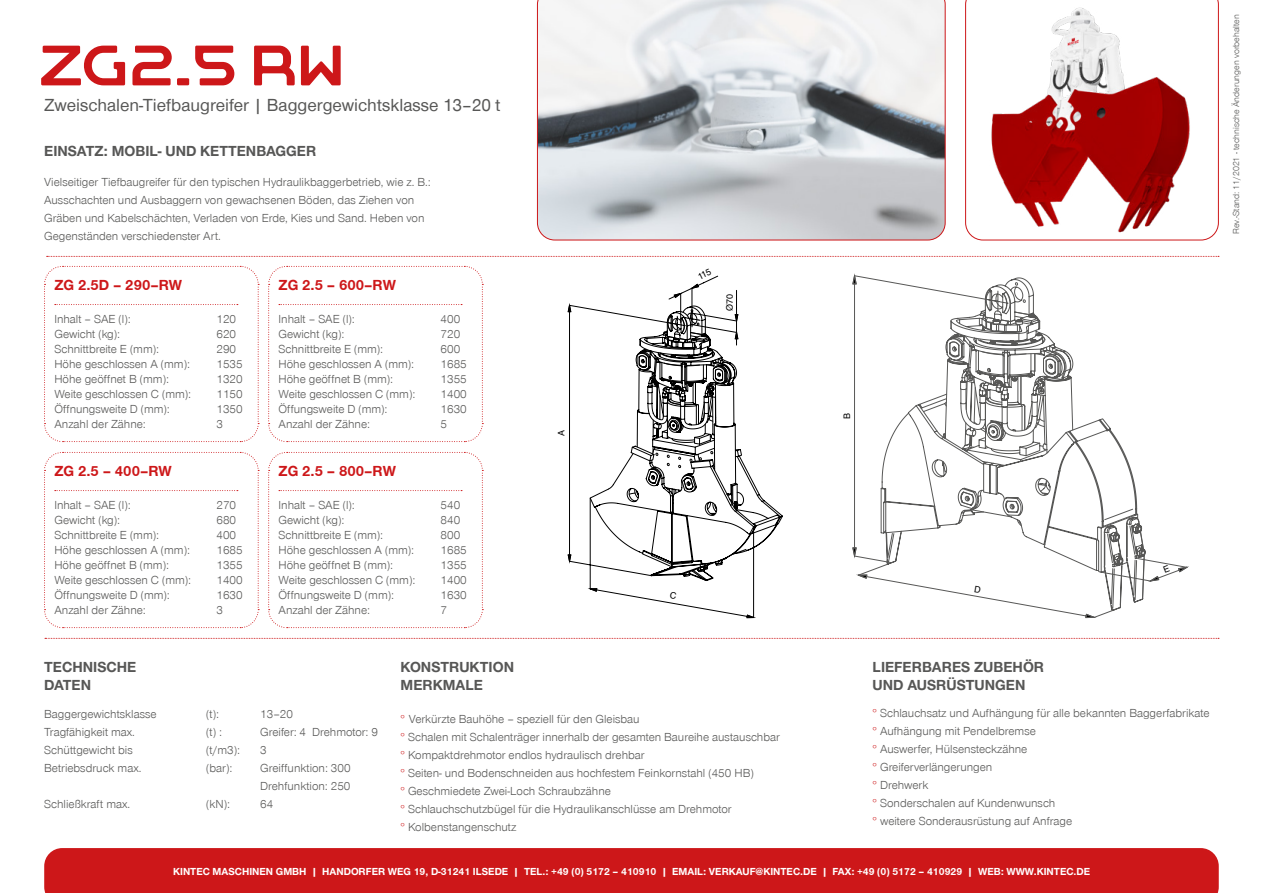
<style>
.page{position:relative;width:1263px;height:893px;background:#fff}
.page>*{position:absolute;margin:0;border:0;box-sizing:border-box;transform-origin:0 0}
.t1{font:60px "Mobyregular";color:#cd1719}
.t2{font:500 18px "Nimbus San Nov T";color:#575756}
.t3{font:700 15px/18px "Nimbus San Nov T";color:#575756}
.t4{font:700 15px "Nimbus San Nov T";color:#cd1719}
.t5{font:12px/18px "Nimbus San Nov T";color:#575756}
.t6{font:700 10.5px "Nimbus San Nov T";color:#fff}
.t7{font:9px "Nimbus San Nov T";color:#575756}
.t8{font:9px "Helvetica LT Std";color:#000}
.s1{color:#cd1719}
</style>
<div class="page">
<svg style="left:537px;top:0;width:408px;height:240px"></svg>
<svg style="left:47px;top:256px;width:1172px;height:1px"></svg>
<svg style="left:45px;top:638px;width:1174px;height:1px"></svg>
<svg style="left:965px;top:0;width:254px;height:240px"></svg>
<div style="left:44px;top:848px;width:1175px;height:45px;background:#cd1719"></div>
<svg style="left:44px;top:266px;width:215px;height:176px"></svg>
<svg style="left:44px;top:452px;width:215px;height:176px"></svg>
<svg style="left:268px;top:266px;width:215px;height:176px"></svg>
<svg style="left:268px;top:452px;width:215px;height:176px"></svg>
<svg style="left:852px;top:273px;width:336px;height:345px"></svg>
<svg style="left:568px;top:275px;width:215px;height:343px"></svg>
<h1 class="t1" style="left:36px;top:28px;width:314px">ZG2.5 RW</h1>
<h2 class="t2" style="left:44px;top:95px;width:458px">Zweischalen-Tiefbaugreifer | Baggergewichtsklasse 13–20 t</h2>
<p class="t3" style="left:44px;top:142px;width:274px">EINSATZ: MOBIL- UND KETTENBAGGER</p>
<p class="t5" style="left:44px;top:174px;width:388px">Vielseitiger Tiefbaugreifer für den typischen Hydraulikbaggerbetrieb, wie z. B.:<br>Ausschachten und Ausbaggern von gewachsenen Böden, das Ziehen von Gräben und Kabelschächten, Verladen von Erde, Kies und Sand. Heben von Gegenständen verschiedenster Art.</p>
<p class="t4" style="left:54px;top:276px;width:129px">ZG 2.5D – 290–RW</p>
<p class="t5" style="left:54px;top:310px;width:78px">Inhalt – SAE (l):</p>
<p class="t5" style="left:216px;top:310px;width:21px">120</p>
<p class="t5" style="left:54px;top:325px;width:67px">Gewicht (kg):</p>
<p class="t5" style="left:216px;top:325px;width:21px">620</p>
<p class="t5" style="left:54px;top:340px;width:106px">Schnittbreite E (mm):</p>
<p class="t5" style="left:216px;top:340px;width:21px">290</p>
<p class="t5" style="left:54px;top:355px;width:137px">Höhe geschlossen A (mm):</p>
<p class="t5" style="left:216px;top:355px;width:28px">1535</p>
<p class="t5" style="left:54px;top:370px;width:116px">Höhe geöffnet B (mm):</p>
<p class="t5" style="left:216px;top:370px;width:28px">1320</p>
<p class="t5" style="left:54px;top:385px;width:138px">Weite geschlossen C (mm):</p>
<p class="t5" style="left:216px;top:385px;width:28px">1150</p>
<p class="t5" style="left:54px;top:400px;width:117px">Öffnungsweite D (mm):</p>
<p class="t5" style="left:216px;top:400px;width:28px">1350</p>
<p class="t5" style="left:54px;top:415px;width:93px">Anzahl der Zähne:</p>
<p class="t5" style="left:216px;top:415px;width:8px">3</p>
<p class="t4" style="left:54px;top:462px;width:119px">ZG 2.5 – 400–RW</p>
<p class="t5" style="left:54px;top:496px;width:78px">Inhalt – SAE (l):</p>
<p class="t5" style="left:216px;top:496px;width:21px">270</p>
<p class="t5" style="left:54px;top:511px;width:67px">Gewicht (kg):</p>
<p class="t5" style="left:216px;top:511px;width:21px">680</p>
<p class="t5" style="left:54px;top:526px;width:106px">Schnittbreite E (mm):</p>
<p class="t5" style="left:216px;top:526px;width:21px">400</p>
<p class="t5" style="left:54px;top:541px;width:137px">Höhe geschlossen A (mm):</p>
<p class="t5" style="left:216px;top:541px;width:28px">1685</p>
<p class="t5" style="left:54px;top:556px;width:116px">Höhe geöffnet B (mm):</p>
<p class="t5" style="left:216px;top:556px;width:28px">1355</p>
<p class="t5" style="left:54px;top:571px;width:138px">Weite geschlossen C (mm):</p>
<p class="t5" style="left:216px;top:571px;width:28px">1400</p>
<p class="t5" style="left:54px;top:586px;width:117px">Öffnungsweite D (mm):</p>
<p class="t5" style="left:216px;top:586px;width:28px">1630</p>
<p class="t5" style="left:54px;top:601px;width:93px">Anzahl der Zähne:</p>
<p class="t5" style="left:216px;top:601px;width:8px">3</p>
<p class="t4" style="left:279px;top:276px;width:119px">ZG 2.5 – 600–RW</p>
<p class="t5" style="left:279px;top:310px;width:78px">Inhalt – SAE (l):</p>
<p class="t5" style="left:441px;top:310px;width:21px">400</p>
<p class="t5" style="left:279px;top:325px;width:67px">Gewicht (kg):</p>
<p class="t5" style="left:441px;top:325px;width:21px">720</p>
<p class="t5" style="left:279px;top:340px;width:106px">Schnittbreite E (mm):</p>
<p class="t5" style="left:441px;top:340px;width:21px">600</p>
<p class="t5" style="left:279px;top:355px;width:137px">Höhe geschlossen A (mm):</p>
<p class="t5" style="left:441px;top:355px;width:28px">1685</p>
<p class="t5" style="left:279px;top:370px;width:116px">Höhe geöffnet B (mm):</p>
<p class="t5" style="left:441px;top:370px;width:28px">1355</p>
<p class="t5" style="left:279px;top:385px;width:138px">Weite geschlossen C (mm):</p>
<p class="t5" style="left:441px;top:385px;width:28px">1400</p>
<p class="t5" style="left:279px;top:400px;width:110px">Öffungsweite D (mm):</p>
<p class="t5" style="left:441px;top:400px;width:28px">1630</p>
<p class="t5" style="left:279px;top:415px;width:93px">Anzahl der Zähne:</p>
<p class="t5" style="left:441px;top:415px;width:8px">5</p>
<p class="t4" style="left:279px;top:462px;width:119px">ZG 2.5 – 800–RW</p>
<p class="t5" style="left:279px;top:496px;width:78px">Inhalt – SAE (l):</p>
<p class="t5" style="left:441px;top:496px;width:21px">540</p>
<p class="t5" style="left:279px;top:511px;width:67px">Gewicht (kg):</p>
<p class="t5" style="left:441px;top:511px;width:21px">840</p>
<p class="t5" style="left:279px;top:526px;width:106px">Schnittbreite E (mm):</p>
<p class="t5" style="left:441px;top:526px;width:21px">800</p>
<p class="t5" style="left:279px;top:541px;width:137px">Höhe geschlossen A (mm):</p>
<p class="t5" style="left:441px;top:541px;width:28px">1685</p>
<p class="t5" style="left:279px;top:556px;width:116px">Höhe geöffnet B (mm):</p>
<p class="t5" style="left:441px;top:556px;width:28px">1355</p>
<p class="t5" style="left:279px;top:571px;width:138px">Weite geschlossen C (mm):</p>
<p class="t5" style="left:441px;top:571px;width:28px">1400</p>
<p class="t5" style="left:279px;top:586px;width:117px">Öffnungsweite D (mm):</p>
<p class="t5" style="left:441px;top:586px;width:28px">1630</p>
<p class="t5" style="left:279px;top:601px;width:93px">Anzahl der Zähne:</p>
<p class="t5" style="left:441px;top:601px;width:8px">7</p>
<p class="t8" style="left:556px;top:436px;width:8px;rotate:-90deg">A</p>
<p class="t8" style="left:724px;top:311px;width:19px;rotate:-90deg">Ø70</p>
<p class="t3" style="left:44px;top:657px;width:94px">TECHNISCHE<br>DATEN</p>
<p class="t5" style="left:44px;top:705px;width:114px">Baggergewichtsklasse</p>
<p class="t5" style="left:206px;top:705px;width:14px">(t):</p>
<p class="t5" style="left:260px;top:705px;width:34px">13–20</p>
<p class="t5" style="left:44px;top:723px;width:92px">Tragfähigkeit max.</p>
<p class="t5" style="left:206px;top:723px;width:17px">(t) :</p>
<p class="t5" style="left:260px;top:723px;width:119px">Greifer: 4 Drehmotor: 9</p>
<p class="t5" style="left:44px;top:741px;width:90px">Schüttgewicht bis</p>
<p class="t5" style="left:206px;top:741px;width:35px">(t/m3):</p>
<p class="t5" style="left:260px;top:741px;width:8px">3</p>
<p class="t5" style="left:44px;top:759px;width:99px">Betriebsdruck max.</p>
<p class="t5" style="left:206px;top:759px;width:27px">(bar):</p>
<p class="t5" style="left:260px;top:759px;width:92px">Greiffunktion: 300<br>Drehfunktion: 250</p>
<p class="t5" style="left:44px;top:795px;width:87px">Schließkraft max.</p>
<p class="t5" style="left:206px;top:795px;width:25px">(kN):</p>
<p class="t5" style="left:260px;top:795px;width:15px">64</p>
<p class="t3" style="left:401px;top:657px;width:115px">KONSTRUKTION<br>MERKMALE</p>
<p class="t5" style="left:401px;top:710px;width:381px"><span class="s1">°</span> Verkürzte Bauhöhe – speziell für den Gleisbau<br><span class="s1">°</span> Schalen mit Schalenträger innerhalb der gesamten Baureihe austauschbar <span class="s1">°</span> Kompaktdrehmotor endlos hydraulisch drehbar<br><span class="s1">°</span> Seiten- und Bodenschneiden aus hochfestem Feinkornstahl (450 HB)<br><span class="s1">°</span> Geschmiedete Zwei-Loch Schraubzähne<br><span class="s1">°</span> Schlauchschutzbügel für die Hydraulikanschlüsse am Drehmotor<br><span class="s1">°</span> Kolbenstangenschutz</p>
<p class="t8" style="left:842px;top:419px;width:8px;rotate:-90deg">B</p>
<p class="t3" style="left:873px;top:657px;width:173px">LIEFERBARES ZUBEHÖR<br>UND AUSRÜSTUNGEN</p>
<p class="t5" style="left:873px;top:704px;width:338px"><span class="s1">°</span> Schlauchsatz und Aufhängung für alle bekannten Baggerfabrikate <span class="s1">°</span> Aufhängung mit Pendelbremse<br><span class="s1">°</span> Auswerfer, Hülsensteckzähne<br><span class="s1">°</span> Greiferverlängerungen<br><span class="s1">°</span> Drehwerk<br><span class="s1">°</span> Sonderschalen auf Kundenwunsch<br><span class="s1">°</span> weitere Sonderausrüstung auf Anfrage</p>
<p class="t6" style="left:173px;top:865px;width:918px">KINTEC MASCHINEN GMBH | HANDORFER WEG 19, D-31241 ILSEDE | TEL.: +49 (0) 5172 – 410910 | EMAIL: VERKAUF@KINTEC.DE | FAX: +49 (0) 5172 – 410929 | WEB: WWW.KINTEC.DE</p>
<p class="t7" style="left:1231px;top:234px;width:221px;rotate:-90deg">Rev.-Stand: 11/2021 - technische Änderungen vorbehalten</p>
</div>
